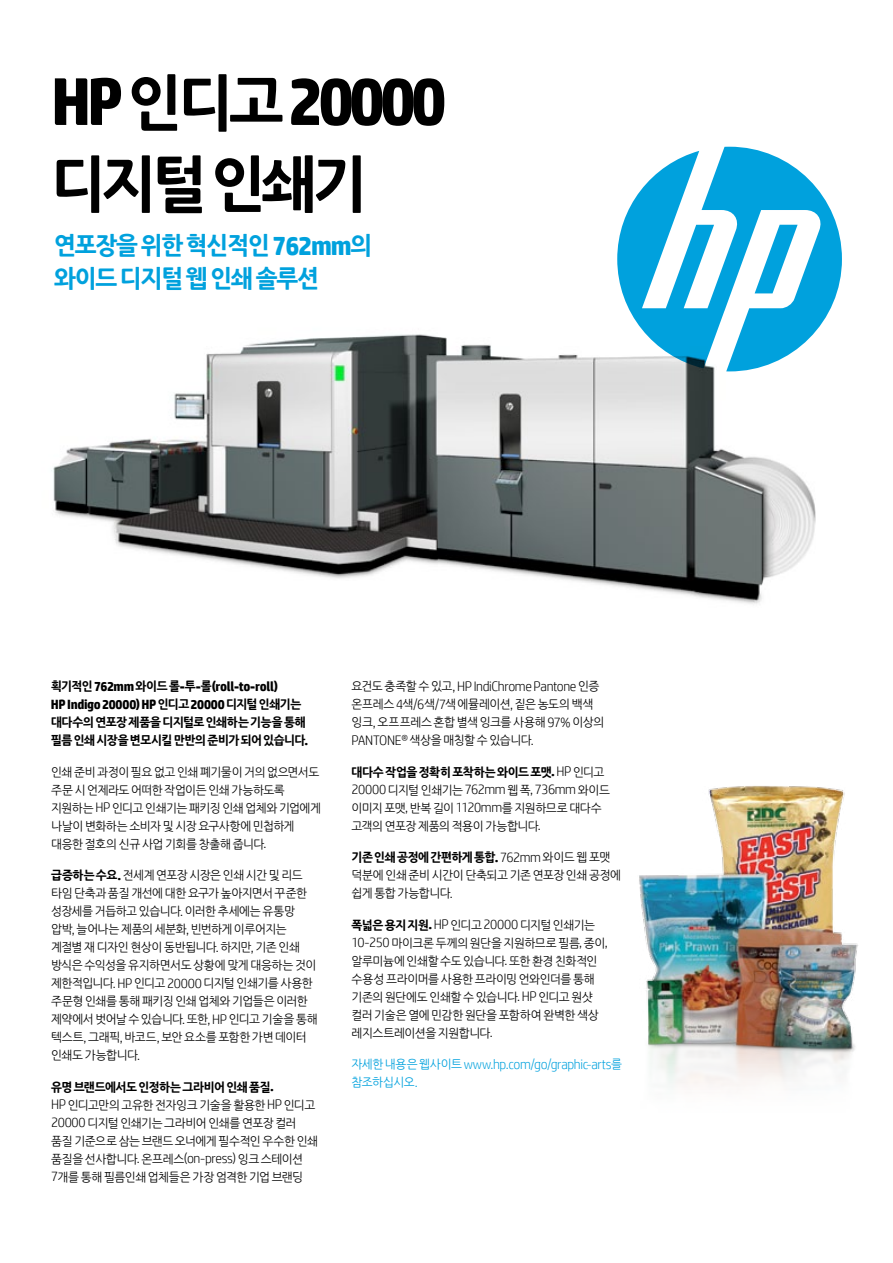
<style>
.page{position:relative;width:893px;height:1263px;background:#fff}
.page>*{position:absolute;margin:0;border:0;box-sizing:border-box;transform-origin:0 0}
.t1{font:700 67.2px "HP Simplified";letter-spacing:-.065em;color:#000}
.t2{font:700 60px "Nanum Gothic OTF Extra";letter-spacing:-.07em;color:#000}
.t3{font:700 24px/33px "Nanum Gothic OTF Extra";letter-spacing:-.05em;color:#00a1dd}
.t4{font:300 13.8px "HP Simplified";letter-spacing:-.025em;color:#000}
.t5{font:300 13.8px "HP Simplified";letter-spacing:-.025em;color:#00a1dd}
.t6{font:700 13.5px/18px "HP Simplified";letter-spacing:-.025em;color:#000}
.t7{font:12px/18px "Nanum Gothic OTF";letter-spacing:-.04em;color:#000}
.t8{font:700 12px/18px "Nanum Gothic OTF Extra";letter-spacing:-.02em;color:#000}
.t9{font:12px "Nanum Gothic OTF";letter-spacing:-.055em;color:#00a1dd}
.s1{font-family:"Nanum Gothic OTF Extra";font-size:60px}
.s2{font-family:"HP Simplified";font-size:26.85px}
.s3{font-family:"Nanum Gothic OTF Extra";font-size:12px}
.s4{font-family:"HP Simplified";font-size:13.5px}
.s5{font-family:"HP Simplified";font-weight:300;font-size:13.8px}
.s6{font-family:"Nanum Gothic OTF Extra";font-weight:700}
.s7{font-family:"HP Simplified";font-weight:700;font-size:13.5px}
.s8{font-family:"Nanum Gothic OTF";font-weight:400;font-size:12px}
.s9{font-family:"Nanum Gothic OTF";font-weight:400}
</style>
<div class="page">
<img style="left:639px;top:785px;width:219px;height:302px">
<img style="left:51px;top:334px;width:765px;height:270px">
<svg style="left:617px;top:147px;width:225px;height:224px;fill:#00a1dd"></svg>
<h1 class="t1" style="left:51px;top:62px;width:397px">HP<span class="s1">인디고</span>20000</h1>
<h2 class="t2" style="left:51px;top:148px;width:318px">디지털인쇄기</h2>
<h3 class="t3" style="left:54px;top:229px;width:320px">연포장을 위한 혁신적인 <span class="s2">762mm</span>의 와이드 디지털 웹 인쇄 솔루션</h3>
<p class="t6" style="left:51px;top:677px;width:252px"><span class="s3">획기적인</span>762mm<span class="s3">와이드롤</span>-<span class="s3">투</span>-<span class="s3">롤</span>(roll-to-roll)<br>HPIndigo20000)HP<span class="s3">인디고</span>20000<span class="s3">디지털인쇄기는</span></p>
<p class="t8" style="left:51px;top:713px;width:259px">대다수의연포장제품을디지털로인쇄하는기능을통해 필름인쇄시장을변모시킬만반의준비가되어있습니다<span class="s4">.</span></p>
<p class="t7" style="left:51px;top:762px;width:272px">인쇄 준비 과정이 필요 없고 인쇄 폐기물이 거의 없으면서도 주문 시 언제라도 어떠한 작업이든 인쇄 가능하도록 지원하는 <span class="s5">HP</span> 인디고 인쇄기는 패키징 인쇄 업체와 기업에게 나날이 변화하는 소비자 및 시장 요구사항에 민첩하게 대응한 절호의 신규 사업 기회를 창출해 줍니다<span class="s5">.</span></p>
<p class="t7" style="left:51px;top:866px;width:268px"><span class="s6">급증하는수요</span><span class="s7">.</span> 전세계 연포장 시장은 인쇄 시간 및 리드 타임 단축과 품질 개선에 대한 요구가 높아지면서 꾸준한 성장세를 거듭하고 있습니다<span class="s5">.</span> 이러한 추세에는 유통망 압박<span class="s5">,</span> 늘어나는 제품의 세분화<span class="s5">,</span> 빈번하게 이루어지는 계절별 재 디자인 현상이 동반됩니다<span class="s5">.</span> 하지만<span class="s5">,</span> 기존 인쇄 방식은 수익성을 유지하면서도 상황에 맞게 대응하는 것이 제한적입니다<span class="s5">. HP</span> 인디고 <span class="s5">20000</span> 디지털 인쇄기를 사용한 주문형 인쇄를 통해 패키징 인쇄 업체와 기업들은 이러한 제약에서 벗어날 수 있습니다<span class="s5">.</span> 또한<span class="s5">, HP</span> 인디고 기술을 통해 텍스트<span class="s5">,</span>그래픽<span class="s5">,</span>바코드<span class="s5">,</span>보안요소를포함한가변데이터 인쇄도 가능합니다<span class="s5">.</span></p>
<p class="t8" style="left:51px;top:1077px;width:224px">유명브랜드에서도인정하는그라비어인쇄품질<span class="s4">.</span></p>
<p class="t7" style="left:51px;top:1095px;width:269px"><span class="s5">HP</span> 인디고만의 고유한 전자잉크 기술을 활용한 <span class="s5">HP</span> 인디고<br><span class="s5">20000</span> 디지털 인쇄기는 그라비어 인쇄를 연포장 컬러 품질 기준으로 삼는 브랜드 오너에게 필수적인 우수한 인쇄 품질을 선사합니다<span class="s5">.</span> 온프레스<span class="s5">(on-press)</span> 잉크 스테이션<br><span class="s5">7</span>개를 통해 필름인쇄 업체들은 가장 엄격한 기업 브랜딩</p>
<p class="t4" style="left:352px;top:678px;width:249px"><span class="s8">요건도 충족할 수 있고</span>,HPIndiChromePantone <span class="s8">인증</span></p>
<p class="t7" style="left:352px;top:695px;width:254px">온프레스 <span class="s5">4</span>색<span class="s5">/6</span>색<span class="s5">/7</span>색 에뮬레이션<span class="s5">,</span> 짙은 농도의 백색 잉크<span class="s5">,</span> 오프프레스 혼합 별색 잉크를 사용해 <span class="s5">97%</span> 이상의<br><span class="s5">PANTONE®</span> 색상을 매칭할 수 있습니다<span class="s5">.</span></p>
<p class="t8" style="left:352px;top:762px;width:254px">대다수작업을정확히포착하는와이드포맷<span class="s4">.</span><span class="s5">HP</span><span class="s9">인디고</span></p>
<p class="t4" style="left:352px;top:781px;width:260px">20000 <span class="s8">디지털 인쇄기는</span> 762mm <span class="s8">웹 폭</span>,736mm <span class="s8">와이드</span></p>
<p class="t7" style="left:352px;top:798px;width:252px">이미지 포맷<span class="s5">,</span> 반복 길이 <span class="s5">1120mm</span>를 지원하므로 대다수 고객의 연포장 제품의 적용이 가능합니다<span class="s5">.</span></p>
<p class="t8" style="left:352px;top:848px;width:260px">기존인쇄공정에간편하게통합<span class="s4">.</span> <span class="s5">762mm</span> <span class="s9">와이드 웹 포맷</span></p>
<p class="t7" style="left:352px;top:866px;width:271px">덕분에 인쇄 준비 시간이 단축되고 기존 연포장 인쇄 공정에 쉽게 통합 가능합니다<span class="s5">.</span></p>
<p class="t7" style="left:352px;top:915px;width:258px"><span class="s6">폭넓은용지지원</span><span class="s7">.</span> <span class="s5">HP</span> 인디고 <span class="s5">20000</span> 디지털 인쇄기는<br><span class="s5">10-250</span> 마이크론 두께의 원단을 지원하므로 필름<span class="s5">,</span> 종이<span class="s5">, </span>알루미늄에 인쇄할 수도 있습니다<span class="s5">.</span> 또한 환경 친화적인 수용성 프라이머를 사용한 프라이밍 언와인더를 통해 기존의 원단에도 인쇄할 수 있습니다<span class="s5">. HP</span> 인디고 원샷 컬러기술은열에민감한원단을포함하여완벽한색상 레지스트레이션을 지원합니다<span class="s5">.</span></p>
<p class="t5" style="left:352px;top:1056px;width:272px"><span class="s8">자세한 내용은 웹사이트</span> www.hp.com/go/graphic-arts<span class="s8">를</span></p>
<p class="t9" style="left:352px;top:1075px;width:68px">참조하십시오<span class="s5">.</span></p>
</div>
